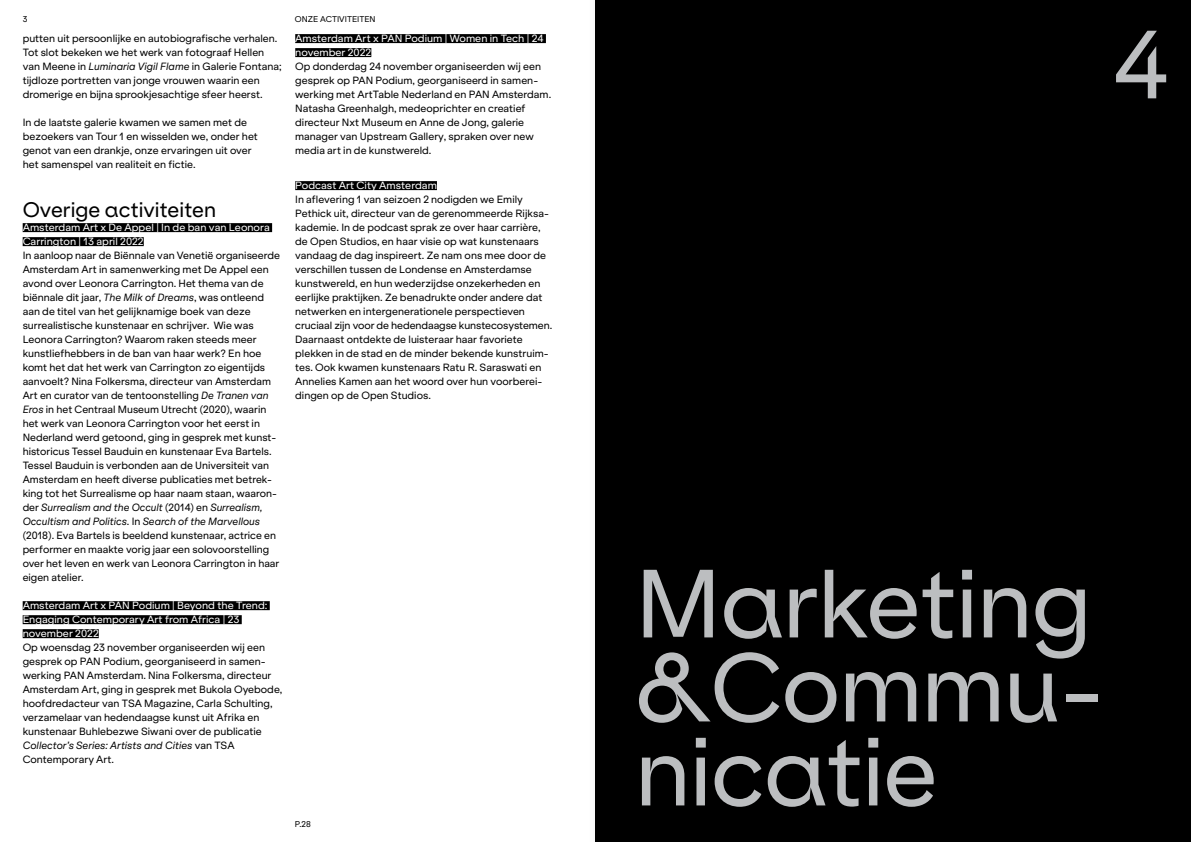
<style>
.page{position:relative;width:1191px;height:842px;background:#fff}
.page>*{position:absolute;margin:0;border:0;box-sizing:border-box;transform-origin:0 0}
.t1{font:92px/84px "Klarheit Kurrent";letter-spacing:-.01em;color:#bcbec0}
.t2{font:20px "Klarheit Kurrent";color:#000}
.t3{font:10px/14px "ES Klarheit Grotesk";color:#000}
.t4{font:10px/14px "ES Klarheit Grotesk";color:#fff}
.t5{font:8px "Klarheit Kurrent";color:#000}
.s1{font-style:italic}
</style>
<div class="page">
<div style="left:595px;top:0;width:596px;height:842px;background:#000"></div>
<div style="left:23px;top:223px;width:249px;height:9px;background:#000"></div>
<div style="left:23px;top:237px;width:121px;height:9px;background:#000"></div>
<div style="left:23px;top:601px;width:247px;height:9px;background:#000"></div>
<div style="left:23px;top:615px;width:219px;height:9px;background:#000"></div>
<div style="left:23px;top:629px;width:76px;height:9px;background:#000"></div>
<div style="left:295px;top:34px;width:251px;height:9px;background:#000"></div>
<div style="left:295px;top:48px;width:76px;height:9px;background:#000"></div>
<div style="left:295px;top:181px;width:142px;height:9px;background:#000"></div>
<p class="t5" style="left:23px;top:12px;width:6px">3</p>
<p class="t5" style="left:295px;top:12px;width:82px">ONZE ACTIVITEITEN</p>
<p class="t3" style="left:23px;top:31px;width:260px">putten uit persoonlijke en autobiografische verhalen.<br>Tot slot bekeken we het werk van fotograaf Hellen van Meene in <span class="s1">Luminaria Vigil Flame</span> in Galerie Fontana; tijdloze portretten van jonge vrouwen waarin een dromerige en bijna sprookjesachtige sfeer heerst.</p>
<p class="t3" style="left:23px;top:115px;width:237px">In de laatste galerie kwamen we samen met de bezoekers van Tour 1 en wisselden we, onder het genot van een drankje, onze ervaringen uit over het samenspel van realiteit en fictie.</p>
<h2 class="t2" style="left:23px;top:193px;width:195px">Overige activiteiten</h2>
<p class="t4" style="left:23px;top:220px;width:249px">Amsterdam Art x De Appel | In de ban van Leonora<br>Carrington | 13 april 2022</p>
<p class="t3" style="left:23px;top:248px;width:259px">In aanloop naar de Biënnale van Venetië organiseerde Amsterdam Art in samenwerking met De Appel een avond over Leonora Carrington. Het thema van de biënnale dit jaar, <span class="s1">The Milk of Dreams</span>, was ontleend aan de titel van het gelijknamige boek van deze surrealistische kunstenaar en schrijver. Wie was Leonora Carrington? Waarom raken steeds meer kunstliefhebbers in de ban van haar werk? En hoe komt het dat het werk van Carrington zo eigentijds aanvoelt? Nina Folkersma, directeur van Amsterdam Art en curator van de tentoonstelling <span class="s1">De Tranen van Eros</span> in het Centraal Museum Utrecht (2020), waarin het werk van Leonora Carrington voor het eerst in Nederland werd getoond, ging in gesprek met kunst&shy;historicus Tessel Bauduin en kunstenaar Eva Bartels.<br>Tessel Bauduin is verbonden aan de Universiteit van Amsterdam en heeft diverse publicaties met betrek&shy;king tot het Surrealisme op haar naam staan, waaron&shy;der <span class="s1">Surrealism and the Occult</span> (2014) en <span class="s1">Surrealism, Occultism and Politics</span>. In <span class="s1">Search of the Marvellous </span>(2018). Eva Bartels is beeldend kunstenaar, actrice en performer en maakte vorig jaar een solovoorstelling over het leven en werk van Leonora Carrington in haar eigen atelier.</p>
<p class="t4" style="left:23px;top:598px;width:246px">Amsterdam Art x PAN Podium | Beyond the Trend:<br>Engaging Contemporary Art from Africa | 23 november 2022</p>
<p class="t3" style="left:23px;top:640px;width:261px">Op woensdag 23 november organiseerden wij een gesprek op PAN Podium, georganiseerd in samen&shy;werking PAN Amsterdam. Nina Folkersma, directeur Amsterdam Art, ging in gesprek met Bukola Oyebode, hoofdredacteur van TSA Magazine, Carla Schulting, verzamelaar van hedendaagse kunst uit Afrika en kunstenaar Buhlebezwe Siwani over de publicatie <span class="s1">Collector’s Series: Artists and Cities</span> van TSA Contemporary Art.</p>
<p class="t4" style="left:295px;top:31px;width:250px">Amsterdam Art x PAN Podium | Women in Tech | 24 november 2022</p>
<p class="t3" style="left:295px;top:59px;width:257px">Op donderdag 24 november organiseerden wij een gesprek op PAN Podium, georganiseerd in samen&shy;werking met ArtTable Nederland en PAN Amsterdam.<br>Natasha Greenhalgh, medeoprichter en creatief directeur Nxt Museum en Anne de Jong, galerie manager van Upstream Gallery, spraken over new media art in de kunstwereld.</p>
<p class="t4" style="left:295px;top:178px;width:143px">Podcast Art City Amsterdam</p>
<p class="t3" style="left:295px;top:192px;width:258px">In aflevering 1 van seizoen 2 nodigden we Emily Pethick uit, directeur van de gerenommeerde Rijksa&shy;kademie. In de podcast sprak ze over haar carrière, de Open Studios, en haar visie op wat kunstenaars vandaag de dag inspireert. Ze nam ons mee door de verschillen tussen de Londense en Amsterdamse kunstwereld, en hun wederzijdse onzekerheden en eerlijke praktijken. Ze benadrukte onder andere dat netwerken en intergenerationele perspectieven cruciaal zijn voor de hedendaagse kunstecosystemen.<br>Daarnaast ontdekte de luisteraar haar favoriete plekken in de stad en de minder bekende kunstruim&shy;tes. Ook kwamen kunstenaars Ratu R. Saraswati en Annelies Kamen aan het woord over hun voorberei&shy;dingen op de Open Studios.</p>
<p class="t5" style="left:295px;top:817px;width:18px">P.28</p>
<h1 class="t1" style="left:1113px;top:13px;width:56px">4</h1>
<h1 class="t1" style="left:635px;top:552px;width:470px">Marketing &amp;Commu&shy;nicatie</h1>
</div>
